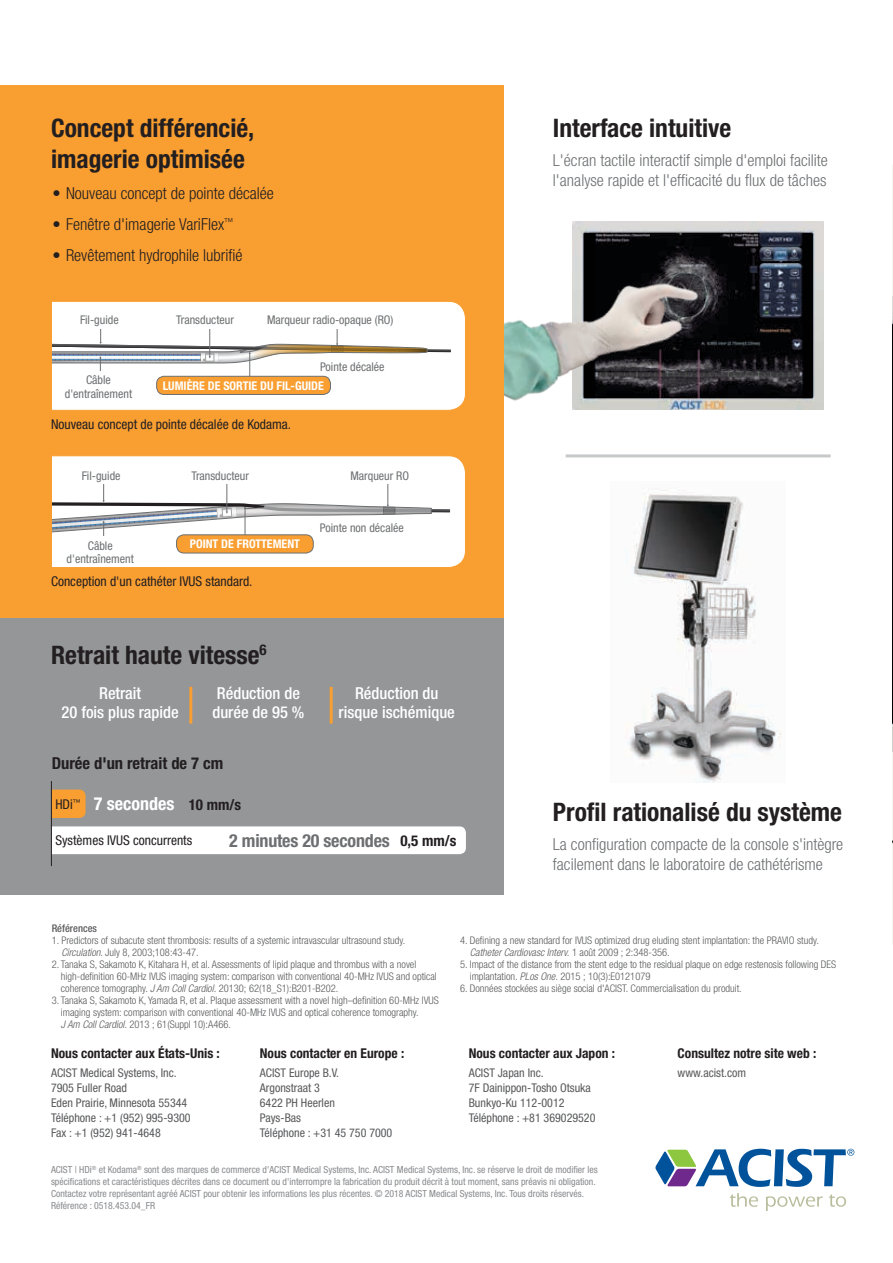
<style>
.page{position:relative;width:893px;height:1263px;background:#fff}
.page>*{position:absolute;margin:0;border:0;box-sizing:border-box;transform-origin:0 0}
.t1{font:700 condensed 25.5px/30.6px "Helvetica Neue LT Std";color:#231f20}
.t2{font:700 condensed 18px "Helvetica Neue LT Std";letter-spacing:-.01em;color:#6d6f71}
.t3{font:700 condensed 18px "Helvetica Neue LT Std";color:#fff}
.t4{font:300 condensed 16.5px/19.8px "Helvetica Neue LT Std";color:#6d6f71}
.t5{font:300 condensed 16.5px "Helvetica Neue LT Std";color:#231f20}
.t6{font:500 condensed 16.5px/19.8px "Helvetica Neue LT Pro";color:#fff;text-align:center}
.t7{font:700 condensed 16.5px "Helvetica Neue LT Std";color:#231f20}
.t8{font:700 condensed 15px "Helvetica Neue LT Std";color:#231f20}
.t9{font:condensed 13.5px "Helvetica Neue LT Std";color:#231f20}
.t10{font:700 condensed 13.5px "Helvetica Neue LT Std";color:#231f20}
.t11{font:condensed 12px/15px "Helvetica Neue LT Std";color:#58595b}
.t12{font:condensed 12px/13.5px "Helvetica Neue LT Std";color:#6d6f71;text-align:center}
.t13{font:700 condensed 12px "Helvetica Neue LT Std";color:#fff}
.t14{font:300 condensed 10.5px/12px "Helvetica Neue LT Std";color:#58595b}
.t15{font:500 condensed 10.5px "Helvetica Neue LT Pro";color:#58595b}
.t16{font:condensed 9.75px/12px "Helvetica Neue LT Std";color:#888a8d}
.s1{font-style:italic}
</style>
<div class="page">
<svg style="left:892px;top:165px;width:1px;height:131px"></svg>
<img style="left:892px;top:751px;width:1px;height:193px">
<img style="left:892px;top:296px;width:1px;height:455px">
<svg style="left:655px;top:1149px;width:199px;height:38px"></svg>
<svg style="left:730px;top:1193px;width:28px;height:14px"></svg>
<svg style="left:766px;top:1196px;width:57px;height:15px"></svg>
<svg style="left:829px;top:1194px;width:17px;height:13px"></svg>
<img style="left:573px;top:221px;width:251px;height:188px">
<img style="left:503px;top:222px;width:230px;height:272px">
<div style="left:0;top:85px;width:503px;height:780px;background:#f99e31"></div>
<img style="left:610px;top:481px;width:172px;height:302px">
<hr style="left:566px;top:454px;width:265px;height:3px;background:#c7c9cb">
<div style="left:0;top:618px;width:503px;height:277px;background:#949698"></div>
<hr style="left:189px;top:687px;width:3px;height:37px;background:#f99e31">
<hr style="left:330px;top:687px;width:3px;height:37px;background:#f99e31">
<svg style="left:52px;top:301px;width:414px;height:110px;background:#efece7"></svg>
<div style="left:61px;top:316px;width:77px;height:13px;background:#fff"></div>
<div style="left:160px;top:316px;width:90px;height:13px;background:#fff"></div>
<div style="left:261px;top:303px;width:138px;height:26px;background:#fff"></div>
<div style="left:60px;top:371px;width:77px;height:27px;background:#fff"></div>
<div style="left:157px;top:376px;width:173px;height:18px;background:#f99e31;border-radius:7px"></div>
<div style="left:156px;top:376px;width:175px;height:19px;border:1px solid #6d6f71;border-radius:7px"></div>
<svg style="left:52px;top:455px;width:414px;height:113px;background:#eeece9"></svg>
<div style="left:61px;top:471px;width:81px;height:13px;background:#fff"></div>
<div style="left:175px;top:471px;width:90px;height:13px;background:#fff"></div>
<div style="left:60px;top:537px;width:81px;height:26px;background:#fff"></div>
<div style="left:340px;top:458px;width:77px;height:26px;background:#fff"></div>
<div style="left:177px;top:535px;width:136px;height:18px;background:#f99e31;border-radius:7px"></div>
<div style="left:176px;top:535px;width:138px;height:18px;border:1px solid #6d6f71;border-radius:7px"></div>
<div style="left:52px;top:826px;width:414px;height:28px;background:#fff"></div>
<svg style="left:52px;top:789px;width:34px;height:29px"></svg>
<hr style="left:51px;top:781px;width:1px;height:85px;background:#231f20">
<h1 class="t1" style="left:51px;top:112px;width:205px">Concept différencié, imagerie optimisée</h1>
<h3 class="t5" style="left:53px;top:184px;width:223px">• Nouveau concept de pointe décalée</h3>
<h3 class="t5" style="left:53px;top:215px;width:183px">• Fenêtre d'imagerie VariFlex<sup>™</sup></h3>
<h3 class="t5" style="left:53px;top:246px;width:191px">• Revêtement hydrophile lubrifié</h3>
<p class="t12" style="left:80px;top:313px;width:40px">Fil-guide</p>
<p class="t12" style="left:176px;top:313px;width:59px">Transducteur</p>
<p class="t12" style="left:267px;top:313px;width:128px">Marqueur radio-opaque (RO)</p>
<p class="t12" style="left:65px;top:373px;width:69px">Câble d'entraînement</p>
<p class="t12" style="left:320px;top:360px;width:66px">Pointe décalée</p>
<p class="t13" style="left:163px;top:379px;width:163px">LUMIÈRE DE SORTIE DU FIL-GUIDE</p>
<p class="t9" style="left:51px;top:416px;width:242px">Nouveau concept de pointe décalée de Kodama.</p>
<p class="t12" style="left:82px;top:469px;width:40px">Fil-guide</p>
<p class="t12" style="left:191px;top:469px;width:59px">Transducteur</p>
<p class="t12" style="left:67px;top:538px;width:69px">Câble d'entraînement</p>
<p class="t13" style="left:190px;top:537px;width:112px">POINT DE FROTTEMENT</p>
<p class="t9" style="left:51px;top:574px;width:203px">Conception d'un cathéter IVUS standard.</p>
<p class="t12" style="left:351px;top:469px;width:60px">Marqueur RO</p>
<p class="t12" style="left:320px;top:521px;width:85px">Pointe non décalée</p>
<h1 class="t1" style="left:51px;top:639px;width:217px">Retrait haute vitesse<sup>6</sup></h1>
<h3 class="t6" style="left:62px;top:683px;width:119px">Retrait<br>20 fois plus rapide</h3>
<h3 class="t6" style="left:212px;top:683px;width:94px;text-align:left">Réduction de durée de 95 %</h3>
<h3 class="t6" style="left:339px;top:683px;width:118px">Réduction du risque ischémique</h3>
<h3 class="t7" style="left:52px;top:753px;width:173px">Durée d'un retrait de 7 cm</h3>
<p class="t9" style="left:55px;top:796px;width:27px">HDi<sup>™</sup></p>
<p class="t9" style="left:55px;top:832px;width:138px">Systèmes IVUS concurrents</p>
<h2 class="t3" style="left:94px;top:793px;width:82px">7 secondes</h2>
<h3 class="t8" style="left:189px;top:796px;width:54px">10 mm/s</h3>
<h2 class="t2" style="left:229px;top:829px;width:162px">2 minutes 20 secondes</h2>
<h3 class="t8" style="left:400px;top:831px;width:57px">0,5 mm/s</h3>
<h1 class="t1" style="left:553px;top:112px;width:180px">Interface intuitive</h1>
<h3 class="t4" style="left:553px;top:150px;width:277px">L'écran tactile interactif simple d'emploi facilite l'analyse rapide et l'efficacité du flux de tâches</h3>
<h1 class="t1" style="left:553px;top:796px;width:291px">Profil rationalisé du système</h1>
<h3 class="t4" style="left:553px;top:834px;width:292px">La configuration compacte de la console s'intègre facilement dans le laboratoire de cathétérisme</h3>
<p class="t15" style="left:52px;top:922px;width:47px">Références</p>
<p class="t14" style="left:61px;top:934px;width:345px;text-indent:-10px">1. Predictors of subacute stent thrombosis: results of a systemic intravascular ultrasound study.<br><span class="s1">Circulation</span>. July 8, 2003;108:43-47.</p>
<p class="t14" style="left:61px;top:958px;width:377px;text-indent:-9px">2. Tanaka S, Sakamoto K, Kitahara H, et al. Assessments of lipid plaque and thrombus with a novel high-definition 60-MHz IVUS imaging system: comparison with conventional 40-MHz IVUS and optical coherence tomography. <span class="s1">J Am Coll Cardiol.</span> 20130; 62(18_S1):B201-B202.</p>
<p class="t14" style="left:61px;top:994px;width:379px;text-indent:-9px">3. Tanaka S, Sakamoto K, Yamada R, et al. Plaque assessment with a novel high–definition 60‑MHz IVUS imaging system: comparison with conventional 40-MHz IVUS and optical coherence tomography.<br><span class="s1">J Am Coll Cardiol.</span> 2013 ; 61(Suppl 10):A466.</p>
<p class="t10" style="left:51px;top:1045px;width:170px">Nous contacter aux États-Unis :</p>
<p class="t11" style="left:51px;top:1065px;width:141px">ACIST Medical Systems, Inc.<br>7905 Fuller Road<br>Eden Prairie, Minnesota 55344<br>Téléphone : +1 (952) 995-9300<br>Fax : +1 (952) 941-4648</p>
<p class="t10" style="left:260px;top:1045px;width:146px">Nous contacter en Europe :</p>
<p class="t11" style="left:260px;top:1065px;width:134px">ACIST Europe B.V.<br>Argonstraat 3<br>6422 PH Heerlen<br>Pays-Bas<br>Téléphone : +31 45 750 7000</p>
<p class="t14" style="left:470px;top:934px;width:351px;text-indent:-10px">4. Defining a new standard for IVUS optimized drug eluding stent implantation: the PRAVIO study.<br><span class="s1">Catheter Cardiovasc Interv.</span> 1 août 2009 ; 2:348-356.</p>
<p class="t14" style="left:470px;top:958px;width:368px;text-indent:-10px">5. Impact of the distance from the stent edge to the residual plaque on edge restenosis following DES implantation. <span class="s1">PLos One.</span> 2015 ; 10(3):E0121079</p>
<p class="t14" style="left:460px;top:982px;width:283px">6. Données stockées au siège social d'ACIST. Commercialisation du produit.</p>
<p class="t10" style="left:469px;top:1045px;width:148px">Nous contacter aux Japon :</p>
<p class="t11" style="left:469px;top:1065px;width:128px">ACIST Japan Inc.<br>7F Dainippon-Tosho Otsuka<br>Bunkyo-Ku 112-0012<br>Téléphone : +81 369029520</p>
<p class="t10" style="left:678px;top:1045px;width:140px">Consultez notre site web :</p>
<p class="t11" style="left:678px;top:1065px;width:70px">www.acist.com</p>
<p class="t16" style="left:51px;top:1164px;width:548px">ACIST | HDi<sup>®</sup> et Kodama<sup>®</sup> sont des marques de commerce d'ACIST Medical Systems, Inc. ACIST Medical Systems, Inc. se réserve le droit de modifier les spécifications et caractéristiques décrites dans ce document ou d'interrompre la fabrication du produit décrit à tout moment, sans préavis ni obligation.<br>Contactez votre représentant agréé ACIST pour obtenir les informations les plus récentes. © 2018 ACIST Medical Systems, Inc. Tous droits réservés.<br>Référence : 0518.453.04_FR</p>
</div>
